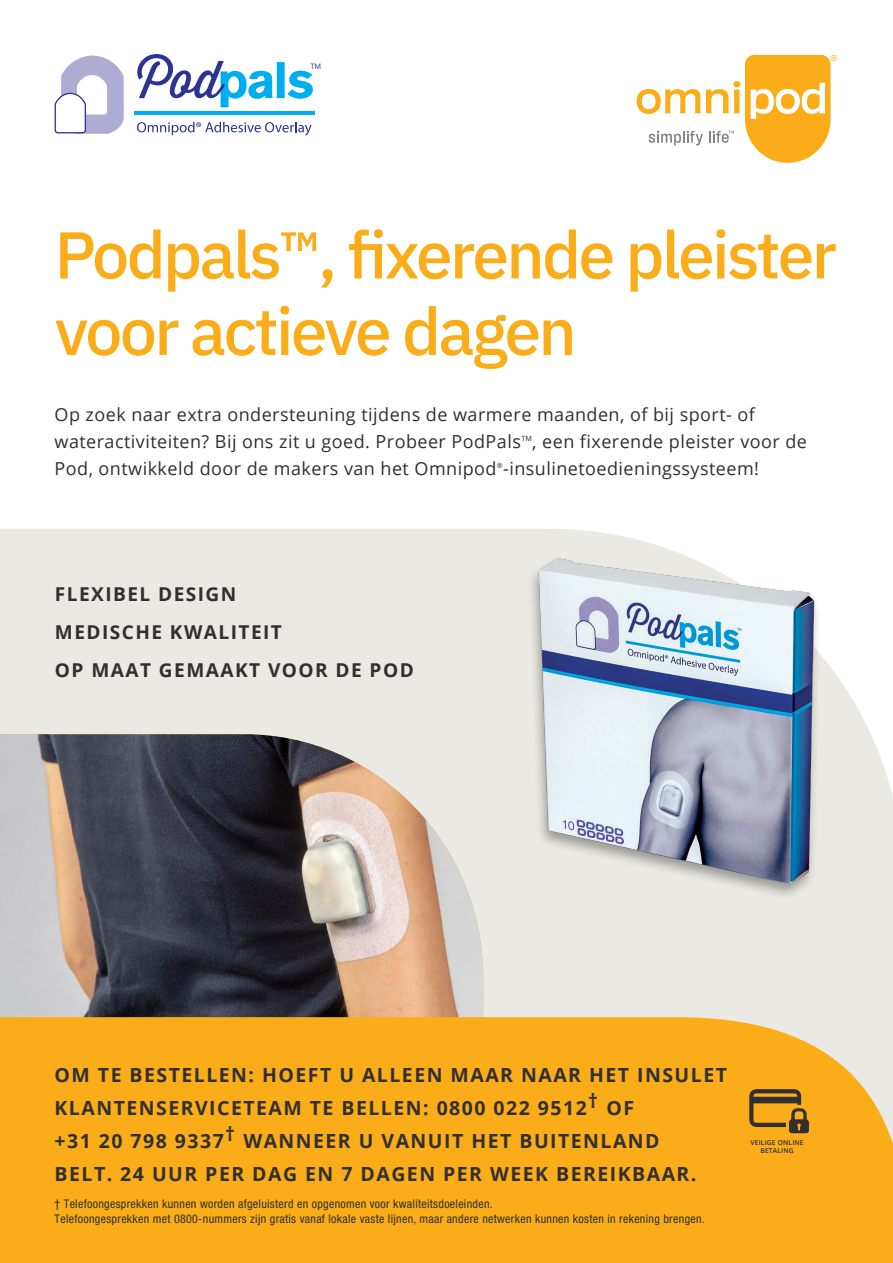
<style>
.page{position:relative;width:893px;height:1263px;background:#fff}
.page>*{position:absolute;margin:0;border:0;box-sizing:border-box;transform-origin:0 0}
.t1{font:500 66px/76.5px "IBM Plex Sans";letter-spacing:-.04em;color:#faad19}
.t2{font:700 19.5px/33.2px "Open Sans";letter-spacing:.075em;color:#312f30}
.t3{font:700 19.05px "Open Sans";letter-spacing:.075em;color:#312f30}
.t4{font:18px/27px "Open Sans";letter-spacing:.025em;color:#312f30}
.t5{font:condensed 12px/15px "Helvetica Neue LT Std";letter-spacing:.025em;color:#312f30}
.t6{font:7.5px "Open Sans";color:#2b3393}
.t7{font:7.2px "Open Sans";color:#312f30}
.t8{font:600 6.75px/8.1px "Open Sans";letter-spacing:.02em;color:#312f30;text-align:center}
</style>
<div class="page">
<div style="left:0;top:529px;width:893px;height:488px;background:#eae9e3"></div>
<img style="left:495px;top:536px;width:381px;height:385px">
<svg style="left:637px;top:55px;width:200px;height:108px"></svg>
<img style="left:0;top:734px;width:483px;height:283px">
<div style="left:0;top:1017px;width:893px;height:246px;background:#faad19"></div>
<svg style="left:749px;top:1089px;width:60px;height:44px;background:#a27622"></svg>
<svg style="left:55px;top:55px;width:69px;height:79px"></svg>
<svg style="left:137px;top:54px;width:176px;height:53px"></svg>
<svg style="left:137px;top:122px;width:175px;height:14px"></svg>
<hr style="left:134px;top:111px;width:180px;height:4px;background:#00aeef">
<p class="t6" style="left:310px;top:61px;width:12px">TM</p>
<p class="t1" style="left:55px;top:211px;width:784px">Podpals™, fixerende pleister voor actieve dagen</p>
<p class="t4" style="left:55px;top:400px;width:702px">Op zoek naar extra ondersteuning tijdens de warmere maanden, of bij sport- of wateractiviteiten? Bij ons zit u goed. Probeer PodPals</p>
<p class="t4" style="left:55px;top:427px;width:754px;text-indent:478px">, een fixerende pleister voor de<br>Pod, ontwikkeld door de makers van het Omnipod -insulinetoedieningssysteem!</p>
<p class="t7" style="left:521px;top:433px;width:12px">TM</p>
<p class="t7" style="left:497px;top:460px;width:7px">®</p>
<p class="t3" style="left:55px;top:580px;width:183px">FLEXIBEL DESIGN</p>
<p class="t3" style="left:55px;top:618px;width:228px">MEDISCHE KWALITEIT</p>
<p class="t3" style="left:55px;top:657px;width:360px">OP MAAT GEMAAKT VOOR DE POD</p>
<p class="t2" style="left:55px;top:1057px;width:674px">OM TE BESTELLEN: HOEFT U ALLEEN MAAR NAAR HET INSULET KLANTENSERVICETEAM TE BELLEN: 0800 022 9512† OF<br>+31 20 798 9337† WANNEER U VANUIT HET BUITENLAND<br>BELT. 24 UUR PER DAG EN 7 DAGEN PER WEEK BEREIKBAAR.</p>
<p class="t5" style="left:55px;top:1196px;width:652px">† Telefoongesprekken kunnen worden afgeluisterd en opgenomen voor kwaliteitsdoeleinden.<br>Telefoongesprekken met 0800-nummers zijn gratis vanaf lokale vaste lijnen, maar andere netwerken kunnen kosten in rekening brengen.</p>
<p class="t8" style="left:750px;top:1138px;width:55px">VEILIGE ONLINE<br>BETALING</p>
</div>
